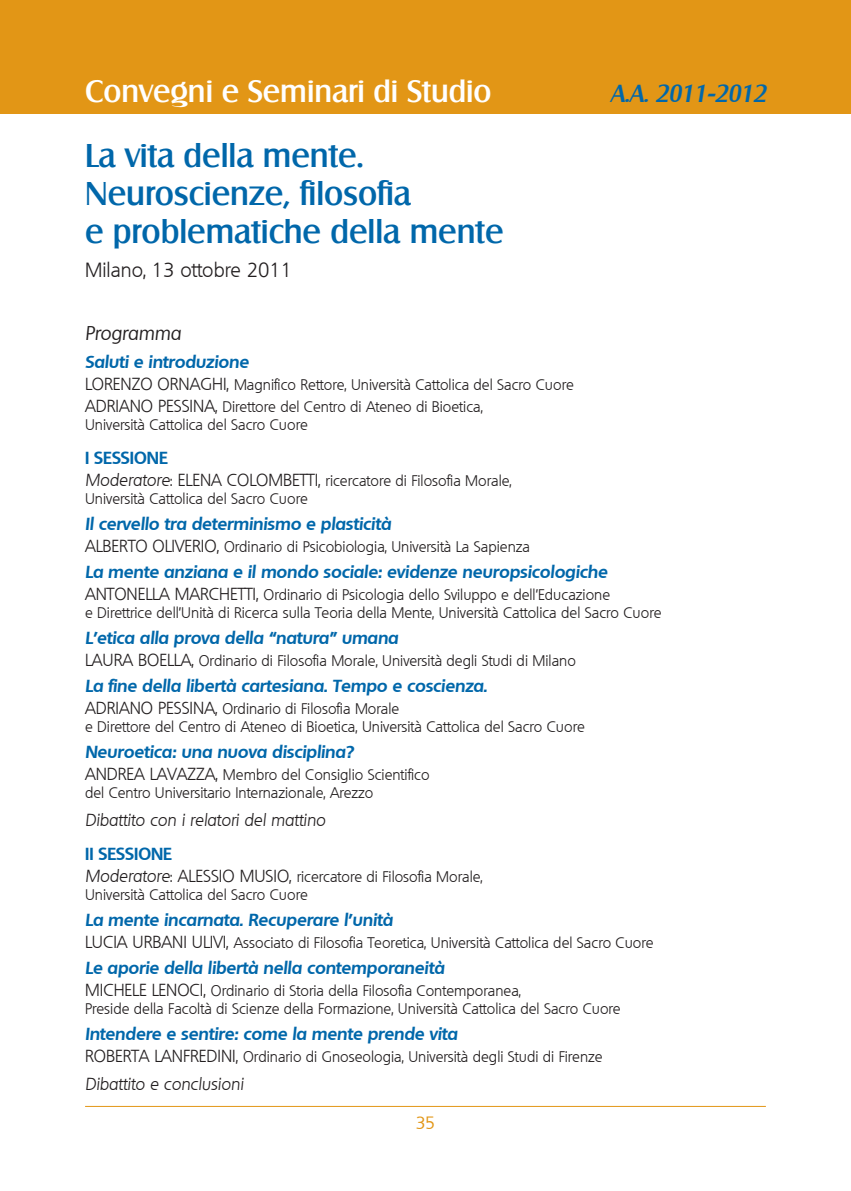
<style>
.page{position:relative;width:851px;height:1191px;background:#fff}
.page>*{position:absolute;margin:0;border:0;box-sizing:border-box;transform-origin:0 0}
.t1{font:500 32px/38px "Salzburg";color:#0067aa}
.t2{font:500 30px "Salzburg";color:#fff}
.t3{font:italic 500 24px "Salzburg";color:#0067aa}
.t4{font:300 20px "Quebec";color:#231f20}
.t5{font:italic 19px "Quebec";color:#231f20}
.t6{font:italic 700 17px "Quebec";color:#0067aa}
.t7{font:italic 300 17px "Quebec";color:#231f20}
.t8{font:700 17px "Quebec";color:#0067aa}
.t9{font:17px "Quebec";color:#e29616}
.t10{font:300 15px/18px "Quebec";color:#231f20}
.s1{font-size:17px}
.s2{font-style:italic;font-size:17px}
</style>
<div class="page">
<div style="left:0;top:0;width:850px;height:113px;background:#e29616"></div>
<hr style="left:85px;top:1106px;width:680px;height:1px;background:#e29616">
<h2 class="t2" style="left:85px;top:74px;width:408px">Convegni e Seminari di Studio</h2>
<h3 class="t3" style="left:610px;top:79px;width:157px">A.A. 2011-2012</h3>
<h1 class="t1" style="left:85px;top:136px;width:420px">La vita della mente.<br>Neuroscienze, filosofia<br>e problematiche della mente</h1>
<h3 class="t4" style="left:85px;top:257px;width:209px">Milano, 13 ottobre 2011</h3>
<p class="t5" style="left:85px;top:321px;width:97px">Programma</p>
<p class="t6" style="left:85px;top:350px;width:165px">Saluti e introduzione</p>
<p class="t10" style="left:85px;top:373px;width:490px;line-height:22px"><span class="s1">LORENZO ORNAGHI,</span> Magnifico Rettore, Università Cattolica del Sacro Cuore<br><span class="s1">ADRIANO PESSINA,</span> Direttore del Centro di Ateneo di Bioetica,</p>
<p class="t10" style="left:85px;top:415px;width:224px">Università Cattolica del Sacro Cuore</p>
<p class="t8" style="left:85px;top:446px;width:84px">I SESSIONE</p>
<p class="t10" style="left:85px;top:471px;width:428px"><span class="s2">Moderatore</span><span class="s1">: ELENA COLOMBETTI,</span> ricercatore di Filosofia Morale,<br>Università Cattolica del Sacro Cuore</p>
<p class="t6" style="left:85px;top:512px;width:307px">Il cervello tra determinismo e plasticità</p>
<p class="t10" style="left:85px;top:537px;width:446px"><span class="s1">ALBERTO OLIVERIO,</span> Ordinario di Psicobiologia, Università La Sapienza</p>
<p class="t6" style="left:85px;top:560px;width:524px">La mente anziana e il mondo sociale: evidenze neuropsicologiche</p>
<p class="t10" style="left:85px;top:585px;width:577px"><span class="s1">ANTONELLA MARCHETTI,</span> Ordinario di Psicologia dello Sviluppo e dell’Educazione<br>e Direttrice dell’Unità di Ricerca sulla Teoria della Mente, Università Cattolica del Sacro Cuore</p>
<p class="t6" style="left:85px;top:626px;width:315px">L’etica alla prova della “natura” umana</p>
<p class="t10" style="left:85px;top:651px;width:492px"><span class="s1">LAURA BOELLA,</span> Ordinario di Filosofia Morale, Università degli Studi di Milano</p>
<p class="t6" style="left:85px;top:674px;width:403px">La fine della libertà cartesiana. Tempo e coscienza.</p>
<p class="t10" style="left:85px;top:699px;width:501px"><span class="s1">ADRIANO PESSINA,</span> Ordinario di Filosofia Morale<br>e Direttore del Centro di Ateneo di Bioetica, Università Cattolica del Sacro Cuore</p>
<p class="t6" style="left:85px;top:740px;width:270px">Neuroetica: una nuova disciplina?</p>
<p class="t10" style="left:85px;top:765px;width:346px"><span class="s1">ANDREA LAVAZZA,</span> Membro del Consiglio Scientifico del Centro Universitario Internazionale, Arezzo</p>
<p class="t7" style="left:85px;top:809px;width:242px">Dibattito con i relatori del mattino</p>
<p class="t8" style="left:85px;top:842px;width:88px">II SESSIONE</p>
<p class="t10" style="left:85px;top:867px;width:399px"><span class="s2">Moderatore</span><span class="s1">: ALESSIO MUSIO,</span> ricercatore di Filosofia Morale,<br>Università Cattolica del Sacro Cuore</p>
<p class="t6" style="left:85px;top:908px;width:309px">La mente incarnata. Recuperare l’unità</p>
<p class="t10" style="left:85px;top:933px;width:570px"><span class="s1">LUCIA URBANI ULIVI,</span> Associato di Filosofia Teoretica, Università Cattolica del Sacro Cuore</p>
<p class="t6" style="left:85px;top:956px;width:361px">Le aporie della libertà nella contemporaneità</p>
<p class="t10" style="left:85px;top:981px;width:537px"><span class="s1">MICHELE LENOCI,</span> Ordinario di Storia della Filosofia Contemporanea,<br>Preside della Facoltà di Scienze della Formazione, Università Cattolica del Sacro Cuore</p>
<p class="t6" style="left:85px;top:1022px;width:374px">Intendere e sentire: come la mente prende vita</p>
<p class="t10" style="left:85px;top:1047px;width:519px"><span class="s1">ROBERTA LANFREDINI,</span> Ordinario di Gnoseologia, Università degli Studi di Firenze</p>
<p class="t7" style="left:85px;top:1073px;width:160px">Dibattito e conclusioni</p>
<p class="t9" style="left:415px;top:1112px;width:21px">35</p>
</div>
